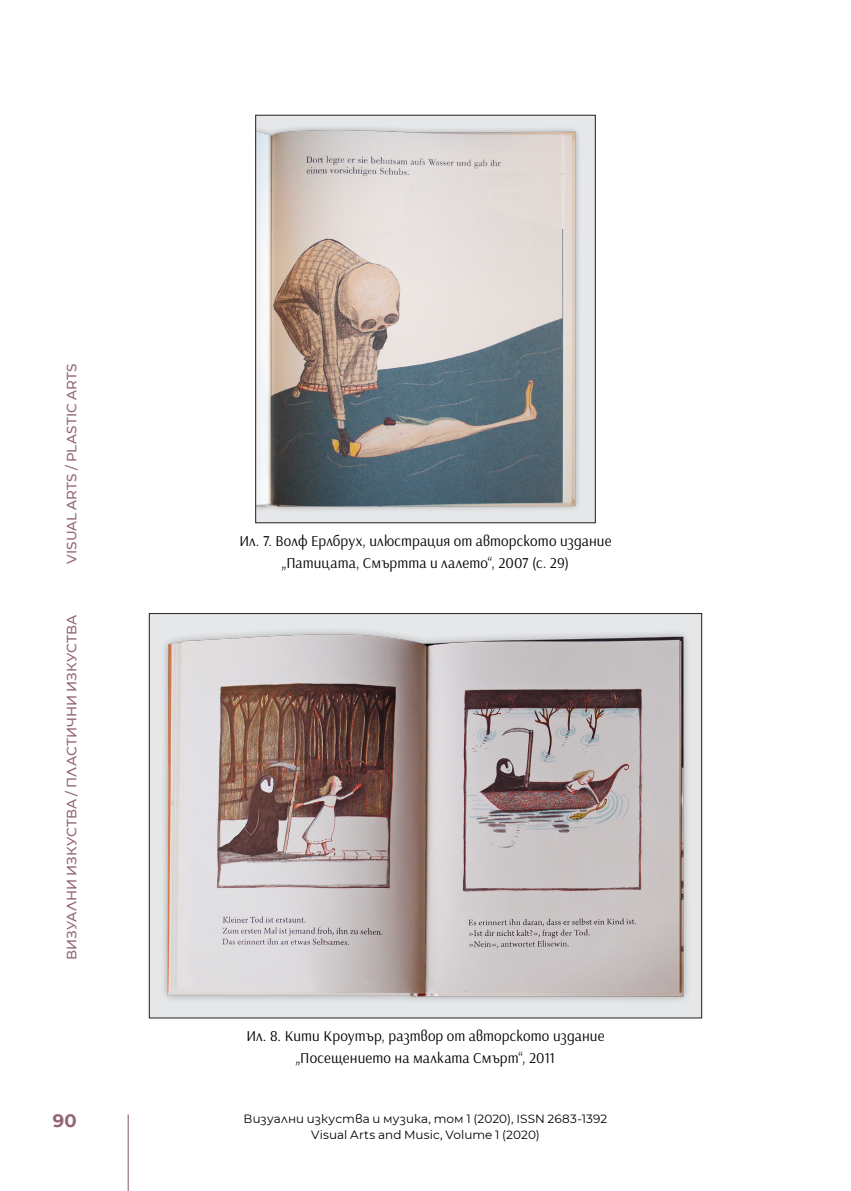
<style>
.page{position:relative;width:851px;height:1191px;background:#fff}
.page>*{position:absolute;margin:0;border:0;box-sizing:border-box;transform-origin:0 0}
.t1{font:700 18px "Montserrat";color:#936578}
.t2{font:15px/22.5px "Arsenal";letter-spacing:.01em;color:#000;text-align:center}
.t3{font:500 13.5px "Montserrat";color:#936578}
.t4{font:12px/15.8px "Montserrat";letter-spacing:.01em;color:#000;text-align:center}
</style>
<div class="page">
<hr style="left:128px;top:1114px;width:1px;height:77px;background:#936578">
<div style="left:255px;top:115px;width:340px;height:408px;background:#e6e7e9"></div>
<img style="left:257px;top:127px;width:322px;height:383px">
<div style="left:255px;top:115px;width:340px;height:408px;border:1px solid #231f20"></div>
<img style="left:153px;top:615px;width:545px;height:401px">
<p class="t3" style="left:62px;top:563px;width:202px;rotate:-90deg">VISUAL ARTS / PLASTIC ARTS</p>
<p class="t3" style="left:62px;top:959px;width:346px;rotate:-90deg">ВИЗУАЛНИ ИЗКУСТВА / ПЛАСТИЧНИ ИЗКУСТВА</p>
<p class="t1" style="left:53px;top:1107px;width:25px">90</p>
<p class="t2" style="left:239px;top:529px;width:373px">Ил. 7. Волф Ерлбрух, илюстрация от авторското издание „Патицата, Смъртта и лалето“, 2007 (с. 29)</p>
<p class="t2" style="left:246px;top:1024px;width:359px">Ил. 8. Кити Кроутър, разтвор от авторското издание „Посещението на малката Смърт“, 2011</p>
<p class="t4" style="left:243px;top:1110px;width:365px">Визуални изкуства и музика, том 1 (2020), ISSN 2683-1392<br>Visual Arts and Music, Volume 1 (2020)</p>
</div>
